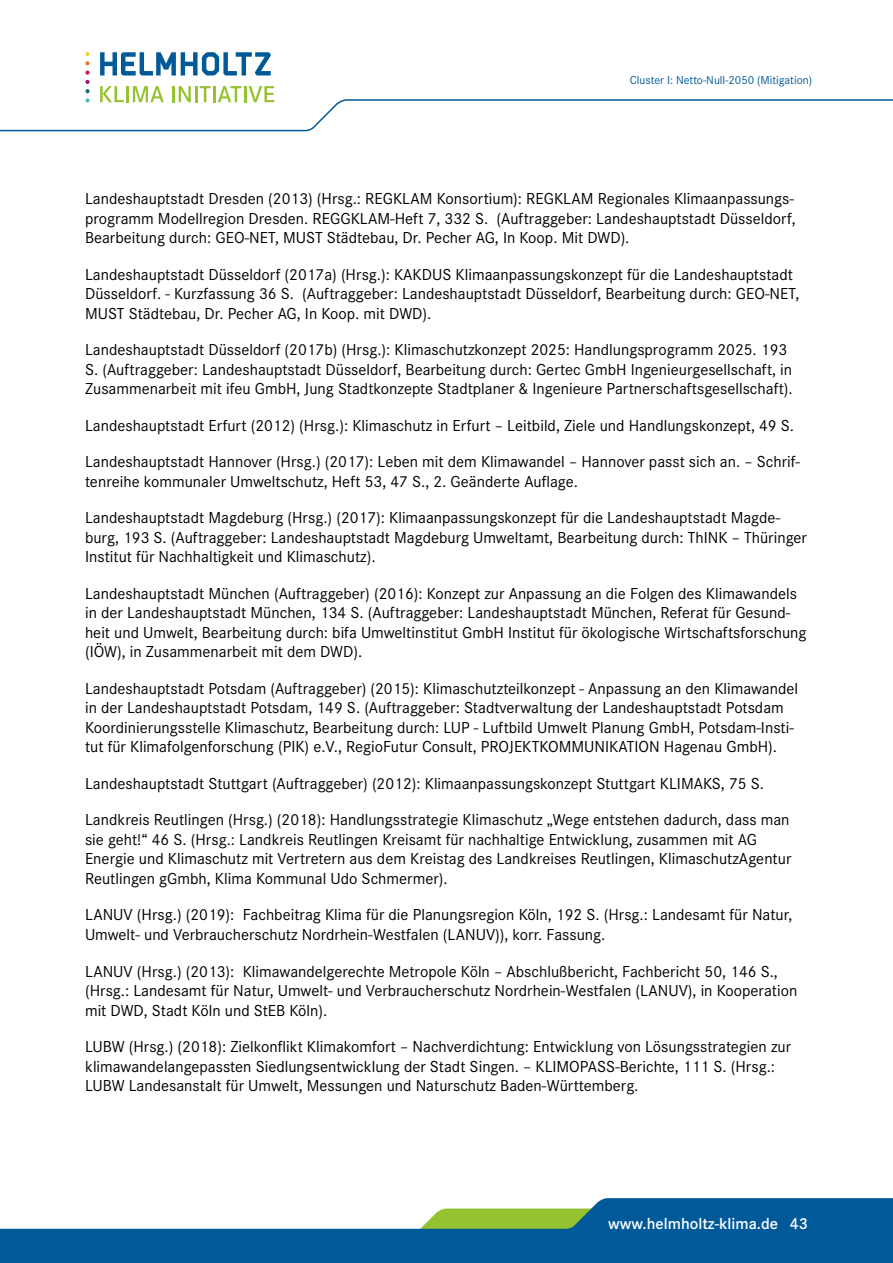
<style>
.page{position:relative;width:893px;height:1263px;background:#fff}
.page>*{position:absolute;margin:0;border:0;box-sizing:border-box;transform-origin:0 0}
.t1{font:16.5px/19.5px "Corporate S";color:#000}
.t2{font:600 16.5px "Corporate S";color:#fff}
.t3{font:12px "Corporate S";color:#005a9a}
</style>
<div class="page">
<svg style="left:0;top:52px;width:893px;height:80px"></svg>
<svg style="left:0;top:1198px;width:893px;height:65px;fill:#005a9a"></svg>
<p class="t3" style="left:630px;top:72px;width:184px">Cluster I: Netto-Null-2050 (Mitigation)</p>
<p class="t1" style="left:85px;top:188px;width:712px;text-align:justify">Landeshauptstadt Dresden (2013) (Hrsg.: REGKLAM Konsortium): REGKLAM Regionales Klimaanpassungs&shy;programm Modellregion Dresden. REGGKLAM-Heft 7, 332 S. (Auftraggeber: Landeshauptstadt Düsseldorf, Bearbeitung durch: GEO-NET, MUST Städtebau, Dr. Pecher AG, In Koop. Mit DWD).</p>
<p class="t1" style="left:85px;top:264px;width:716px">Landeshauptstadt Düsseldorf (2017a) (Hrsg.): KAKDUS Klimaanpassungskonzept für die Landeshauptstadt<br>Düsseldorf. - Kurzfassung 36 S. (Auftraggeber: Landeshauptstadt Düsseldorf, Bearbeitung durch: GEO-NET,<br>MUST Städtebau, Dr. Pecher AG, In Koop. mit DWD).</p>
<p class="t1" style="left:85px;top:339px;width:709px">Landeshauptstadt Düsseldorf (2017b) (Hrsg.): Klimaschutzkonzept 2025: Handlungsprogramm 2025. 193<br>S. (Auftraggeber: Landeshauptstadt Düsseldorf, Bearbeitung durch: Gertec GmbH Ingenieurgesellschaft, in<br>Zusammenarbeit mit ifeu GmbH, Jung Stadtkonzepte Stadtplaner &amp; Ingenieure Partnerschaftsgesellschaft).</p>
<p class="t1" style="left:85px;top:415px;width:710px">Landeshauptstadt Erfurt (2012) (Hrsg.): Klimaschutz in Erfurt – Leitbild, Ziele und Handlungskonzept, 49 S.</p>
<p class="t1" style="left:85px;top:451px;width:716px">Landeshauptstadt Hannover (Hrsg.) (2017): Leben mit dem Klimawandel – Hannover passt sich an. – Schrif&shy;tenreihe kommunaler Umweltschutz, Heft 53, 47 S., 2. Geänderte Auflage.</p>
<p class="t1" style="left:85px;top:507px;width:723px">Landeshauptstadt Magdeburg (Hrsg.) (2017): Klimaanpassungskonzept für die Landeshauptstadt Magde&shy;burg, 193 S. (Auftraggeber: Landeshauptstadt Magdeburg Umweltamt, Bearbeitung durch: ThINK – Thüringer<br>Institut für Nachhaltigkeit und Klimaschutz).</p>
<p class="t1" style="left:85px;top:583px;width:723px">Landeshauptstadt München (Auftraggeber) (2016): Konzept zur Anpassung an die Folgen des Klimawandels in der Landeshauptstadt München, 134 S. (Auftraggeber: Landeshauptstadt München, Referat für Gesund&shy;heit und Umwelt, Bearbeitung durch: bifa Umweltinstitut GmbH Institut für ökologische Wirtschaftsforschung (IÖW), in Zusammenarbeit mit dem DWD).</p>
<p class="t1" style="left:85px;top:678px;width:715px">Landeshauptstadt Potsdam (Auftraggeber) (2015): Klimaschutzteilkonzept - Anpassung an den Klimawandel in der Landeshauptstadt Potsdam, 149 S. (Auftraggeber: Stadtverwaltung der Landeshauptstadt Potsdam Koordinierungsstelle Klimaschutz, Bearbeitung durch: LUP - Luftbild Umwelt Planung GmbH, Potsdam-Insti&shy;tut für Klimafolgenforschung (PIK) e.V., RegioFutur Consult, PROJEKTKOMMUNIKATION Hagenau GmbH).</p>
<p class="t1" style="left:85px;top:773px;width:680px">Landeshauptstadt Stuttgart (Auftraggeber) (2012): Klimaanpassungskonzept Stuttgart KLIMAKS, 75 S.</p>
<p class="t1" style="left:85px;top:810px;width:708px">Landkreis Reutlingen (Hrsg.) (2018): Handlungsstrategie Klimaschutz „Wege entstehen dadurch, dass man sie geht!“ 46 S. (Hrsg.: Landkreis Reutlingen Kreisamt für nachhaltige Entwicklung, zusammen mit AG Energie und Klimaschutz mit Vertretern aus dem Kreistag des Landkreises Reutlingen, KlimaschutzAgentur Reutlingen gGmbh, Klima Kommunal Udo Schmermer).</p>
<p class="t1" style="left:85px;top:905px;width:709px">LANUV (Hrsg.) (2019): Fachbeitrag Klima für die Planungsregion Köln, 192 S. (Hrsg.: Landesamt für Natur,<br>Umwelt- und Verbraucherschutz Nordrhein-Westfalen (LANUV)), korr. Fassung.</p>
<p class="t1" style="left:85px;top:961px;width:714px">LANUV (Hrsg.) (2013): Klimawandelgerechte Metropole Köln – Abschlußbericht, Fachbericht 50, 146 S., (Hrsg.: Landesamt für Natur, Umwelt- und Verbraucherschutz Nordrhein-Westfalen (LANUV), in Kooperation mit DWD, Stadt Köln und StEB Köln).</p>
<p class="t1" style="left:85px;top:1036px;width:708px">LUBW (Hrsg.) (2018): Zielkonflikt Klimakomfort – Nachverdichtung: Entwicklung von Lösungsstrategien zur klimawandelangepassten Siedlungsentwicklung der Stadt Singen. – KLIMOPASS-Berichte, 111 S. (Hrsg.:<br>LUBW Landesanstalt für Umwelt, Messungen und Naturschutz Baden-Württemberg.</p>
<p class="t2" style="left:608px;top:1212px;width:201px">www.helmholtz-klima.de 43</p>
</div>
